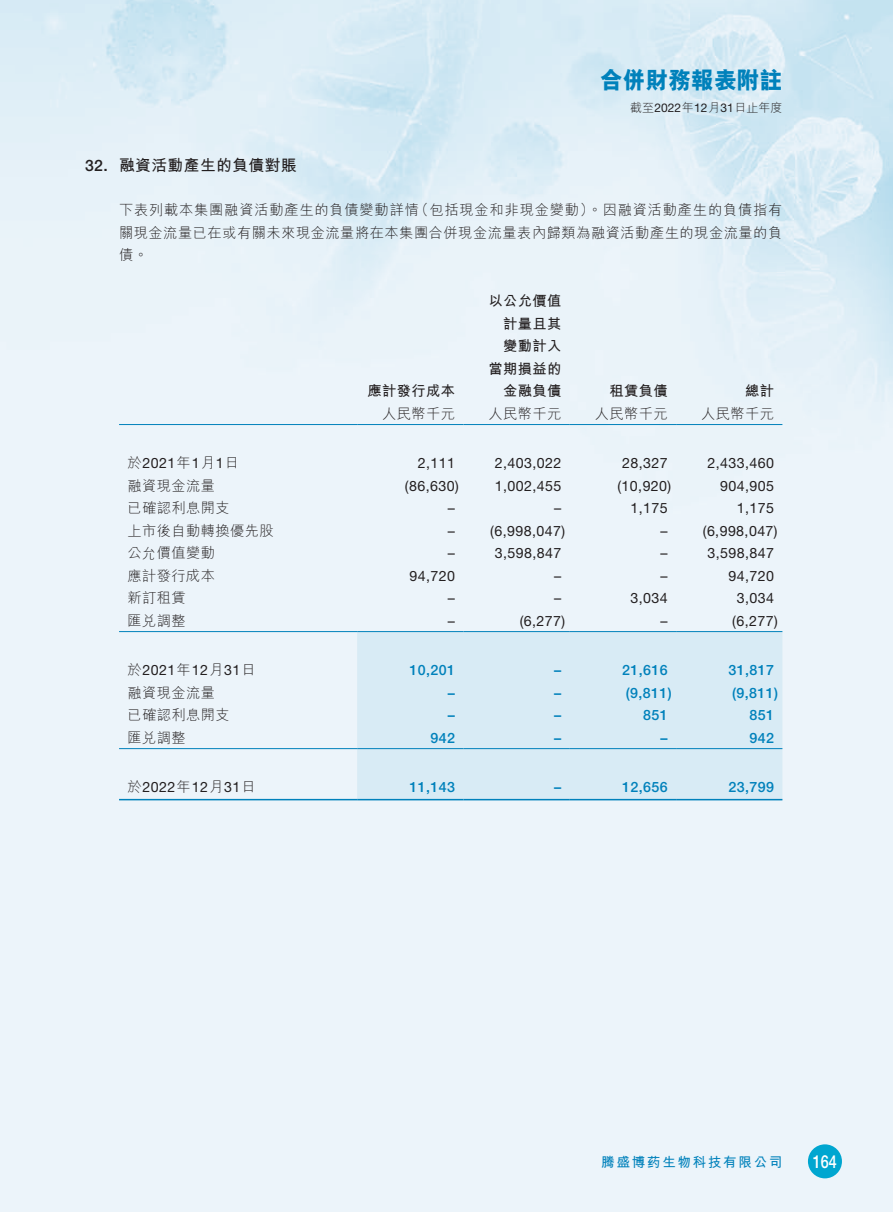
<style>
.page{position:relative;width:893px;height:1212px;background:#fff}
.page>*{position:absolute;margin:0;border:0;box-sizing:border-box;transform-origin:0 0}
.t1{font:800 24px "M Hei HK";color:#0081bb;scale:.95 1}
.t2{font:500 18px "Helvetica Neue LT Std";color:#fff;scale:.8 1}
.t3{font:700 15.75px "M Hei HK";letter-spacing:.03em;color:#231f20}
.t4{font:500 15.75px "Helvetica Neue LT Std";color:#231f20}
.t5{font:14.25px "Helvetica Neue LT Std";letter-spacing:.03em;color:#231f20}
.t6{font:300 14.25px/22.5px "M Hei HK";letter-spacing:.035em;color:#231f20}
.t7{font:500 14.25px "Helvetica Neue LT Std";letter-spacing:.03em;color:#0081bb}
.t8{font:700 14.25px/22.5px "M Hei HK";letter-spacing:.03em;color:#231f20;text-align:right}
.t9{font:300 14.25px "M Hei HK";letter-spacing:.055em;color:#231f20}
.t10{font:700 13.5px "M Hei HKS";letter-spacing:.13em;color:#0081bb}
.t11{font:300 12px "M Hei HK";color:#231f20}
.s1{font-family:"Helvetica Neue LT Std";font-weight:400}
.s2{font-family:"M Hei HK";font-weight:300}
</style>
<div class="page">
<img style="left:0;top:0;width:893px;height:1212px">
<div style="left:808px;top:1144px;width:34px;height:34px;background:#00a6d0;border-radius:50%"></div>
<div style="left:357px;top:632px;width:425px;height:167px;background:#d8ebf5"></div>
<hr style="left:119px;top:424px;width:238px;height:1px;background:#0081bb">
<hr style="left:357px;top:424px;width:106px;height:1px;background:#0081bb">
<hr style="left:463px;top:424px;width:107px;height:1px;background:#0081bb">
<hr style="left:570px;top:424px;width:106px;height:1px;background:#0081bb">
<hr style="left:676px;top:424px;width:106px;height:1px;background:#0081bb">
<hr style="left:119px;top:631px;width:238px;height:1px;background:#0081bb">
<hr style="left:357px;top:631px;width:106px;height:1px;background:#0081bb">
<hr style="left:463px;top:631px;width:107px;height:1px;background:#0081bb">
<hr style="left:570px;top:631px;width:106px;height:1px;background:#0081bb">
<hr style="left:676px;top:631px;width:106px;height:1px;background:#0081bb">
<hr style="left:119px;top:748px;width:238px;height:1px;background:#0081bb">
<hr style="left:357px;top:748px;width:106px;height:1px;background:#0081bb">
<hr style="left:463px;top:748px;width:107px;height:1px;background:#0081bb">
<hr style="left:570px;top:748px;width:106px;height:1px;background:#0081bb">
<hr style="left:676px;top:748px;width:106px;height:1px;background:#0081bb">
<hr style="left:119px;top:799px;width:238px;height:1px;background:#0081bb">
<hr style="left:357px;top:799px;width:106px;height:1px;background:#0081bb">
<hr style="left:463px;top:799px;width:107px;height:1px;background:#0081bb">
<hr style="left:570px;top:799px;width:106px;height:1px;background:#0081bb">
<hr style="left:676px;top:799px;width:106px;height:1px;background:#0081bb">
<h1 class="t1" style="left:600px;top:65px;width:194px">合併財務報表附註</h1>
<p class="t11" style="left:630px;top:101px;width:154px">截至<span class="s1">2022</span>年<span class="s1">12</span>月<span class="s1">31</span>日止年度</p>
<p class="t4" style="left:85px;top:156px;width:24px">32.</p>
<p class="t3" style="left:119px;top:154px;width:179px">融資活動產生的負債對賬</p>
<p class="t9" style="left:414px;top:203px;width:369px">（包括現金和非現金變動）。因融資活動產生的負債指有</p>
<p class="t6" style="left:119px;top:198px;width:665px">下表列載本集團融資活動產生的負債變動詳情<br>關現金流量已在或有關未來現金流量將在本集團合併現金流量表內歸類為融資活動產生的現金流量的負債。</p>
<p class="t8" style="left:367px;top:378px;width:89px">應計發行成本</p>
<p class="t6" style="left:382px;top:402px;width:74px">人民幣千元</p>
<p class="t8" style="left:488px;top:288px;width:74px">以公允價值計量且其變動計入當期損益的</p>
<p class="t8" style="left:503px;top:378px;width:60px">金融負債</p>
<p class="t6" style="left:488px;top:402px;width:74px">人民幣千元</p>
<p class="t8" style="left:609px;top:378px;width:60px">租賃負債</p>
<p class="t6" style="left:595px;top:402px;width:74px">人民幣千元</p>
<p class="t8" style="left:745px;top:378px;width:30px">總計</p>
<p class="t6" style="left:701px;top:402px;width:74px">人民幣千元</p>
<p class="t5" style="left:128px;top:454px;width:113px"><span class="s2">於</span>2021<span class="s2">年</span>1<span class="s2">月</span>1<span class="s2">日</span></p>
<p class="t5" style="left:418px;top:454px;width:39px">2,111</p>
<p class="t5" style="left:495px;top:454px;width:68px">2,403,022</p>
<p class="t5" style="left:622px;top:454px;width:47px">28,327</p>
<p class="t5" style="left:707px;top:454px;width:68px">2,433,460</p>
<p class="t6" style="left:128px;top:474px;width:89px">融資現金流量</p>
<p class="t5" style="left:405px;top:477px;width:55px">)86,630(</p>
<p class="t5" style="left:495px;top:477px;width:68px">1,002,455</p>
<p class="t5" style="left:618px;top:477px;width:55px">)10,920(</p>
<p class="t5" style="left:720px;top:477px;width:55px">904,905</p>
<p class="t6" style="left:128px;top:496px;width:104px">已確認利息開支</p>
<p class="t5" style="left:448px;top:499px;width:9px">–</p>
<p class="t5" style="left:554px;top:499px;width:9px">–</p>
<p class="t5" style="left:630px;top:499px;width:39px">1,175</p>
<p class="t5" style="left:737px;top:499px;width:39px">1,175</p>
<p class="t6" style="left:128px;top:519px;width:148px">上市後自動轉換優先股</p>
<p class="t5" style="left:448px;top:522px;width:9px">–</p>
<p class="t5" style="left:490px;top:522px;width:76px">)6,998,047(</p>
<p class="t5" style="left:660px;top:522px;width:9px">–</p>
<p class="t5" style="left:703px;top:522px;width:76px">)6,998,047(</p>
<p class="t6" style="left:128px;top:541px;width:89px">公允價值變動</p>
<p class="t5" style="left:448px;top:544px;width:9px">–</p>
<p class="t5" style="left:495px;top:544px;width:68px">3,598,847</p>
<p class="t5" style="left:660px;top:544px;width:9px">–</p>
<p class="t5" style="left:707px;top:544px;width:68px">3,598,847</p>
<p class="t6" style="left:128px;top:564px;width:89px">應計發行成本</p>
<p class="t5" style="left:409px;top:567px;width:47px">94,720</p>
<p class="t5" style="left:554px;top:567px;width:9px">–</p>
<p class="t5" style="left:660px;top:567px;width:9px">–</p>
<p class="t5" style="left:728px;top:567px;width:47px">94,720</p>
<p class="t6" style="left:128px;top:586px;width:60px">新訂租賃</p>
<p class="t5" style="left:448px;top:589px;width:9px">–</p>
<p class="t5" style="left:554px;top:589px;width:9px">–</p>
<p class="t5" style="left:630px;top:589px;width:39px">3,034</p>
<p class="t5" style="left:737px;top:589px;width:39px">3,034</p>
<p class="t6" style="left:128px;top:609px;width:60px">匯兌調整</p>
<p class="t5" style="left:448px;top:612px;width:9px">–</p>
<p class="t5" style="left:520px;top:612px;width:47px">)6,277(</p>
<p class="t5" style="left:661px;top:612px;width:9px">–</p>
<p class="t5" style="left:732px;top:612px;width:47px">)6,277(</p>
<p class="t5" style="left:128px;top:661px;width:130px"><span class="s2">於</span>2021<span class="s2">年</span>12<span class="s2">月</span>31<span class="s2">日</span></p>
<p class="t7" style="left:409px;top:661px;width:47px">10,201</p>
<p class="t7" style="left:554px;top:661px;width:9px">–</p>
<p class="t7" style="left:622px;top:661px;width:47px">21,616</p>
<p class="t7" style="left:728px;top:661px;width:47px">31,817</p>
<p class="t6" style="left:128px;top:681px;width:89px">融資現金流量</p>
<p class="t7" style="left:448px;top:684px;width:9px">–</p>
<p class="t7" style="left:554px;top:684px;width:9px">–</p>
<p class="t7" style="left:626px;top:684px;width:47px">)9,811(</p>
<p class="t7" style="left:732px;top:684px;width:47px">)9,811(</p>
<p class="t6" style="left:128px;top:703px;width:104px">已確認利息開支</p>
<p class="t7" style="left:448px;top:706px;width:9px">–</p>
<p class="t7" style="left:554px;top:706px;width:9px">–</p>
<p class="t7" style="left:643px;top:706px;width:26px">851</p>
<p class="t7" style="left:749px;top:706px;width:26px">851</p>
<p class="t6" style="left:128px;top:726px;width:60px">匯兌調整</p>
<p class="t7" style="left:430px;top:729px;width:26px">942</p>
<p class="t7" style="left:554px;top:729px;width:9px">–</p>
<p class="t7" style="left:661px;top:729px;width:9px">–</p>
<p class="t7" style="left:749px;top:729px;width:26px">942</p>
<p class="t5" style="left:128px;top:779px;width:130px"><span class="s2">於</span>2022<span class="s2">年</span>12<span class="s2">月</span>31<span class="s2">日</span></p>
<p class="t7" style="left:409px;top:779px;width:47px">11,143</p>
<p class="t7" style="left:554px;top:779px;width:9px">–</p>
<p class="t7" style="left:622px;top:779px;width:47px">12,656</p>
<p class="t7" style="left:728px;top:779px;width:47px">23,799</p>
<p class="t10" style="left:601px;top:1152px;width:183px">騰盛博藥生物科技有限公司</p>
<p class="t2" style="left:813px;top:1151px;width:32px">164</p>
</div>
